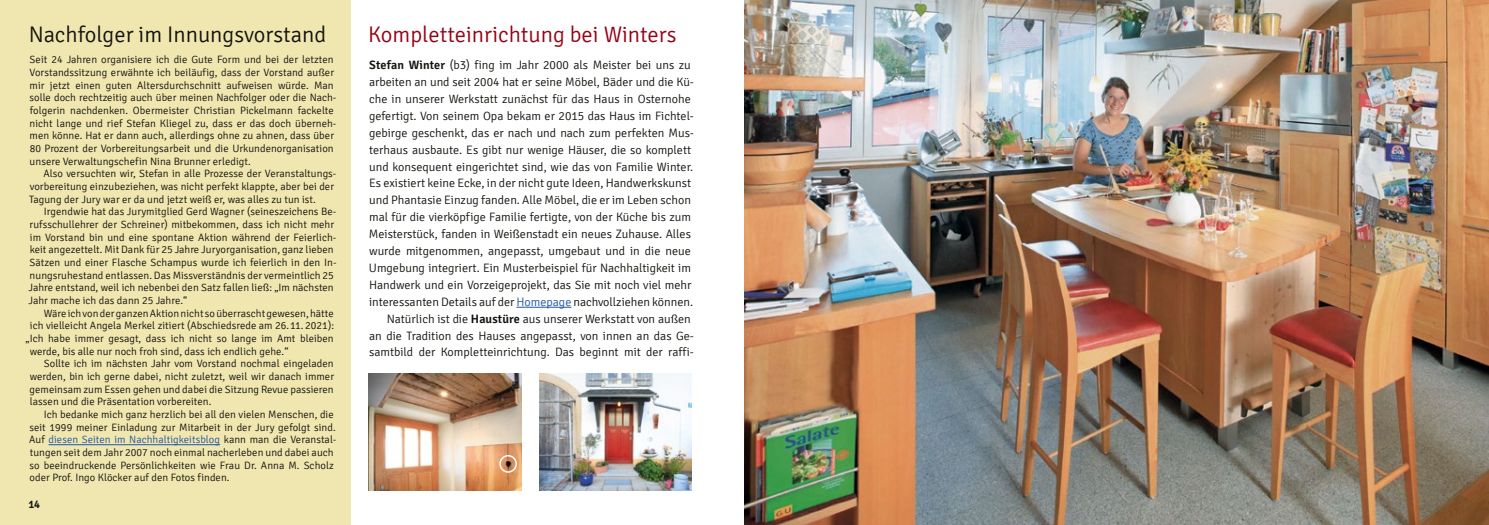
<style>
.page{position:relative;width:1489px;height:525px;background:#fff}
.page>*{position:absolute;margin:0;border:0;box-sizing:border-box;transform-origin:0 0}
.t1{font:300 22.5px "Signika";color:#950216}
.t2{font:300 22.5px "Signika";color:#12120d}
.t3{font:300 12.12px/16.9px "Signika";color:#12120d;text-align:right}
.t4{font:600 11.25px "Signika";color:#12120d}
.t5{font:300 10.62px/12.6px "Signika";letter-spacing:.005em;color:#12120d}
.t6{font:300 10.62px "Signika";letter-spacing:.005em;color:#2155a2}
.s1{color:#12120d}
.s2{font-weight:600}
.s3{color:#2155a2}
</style>
<div class="page">
<hr style="left:516px;top:307px;width:55px;height:1px;background:#2155a2">
<div style="left:0;top:0;width:351px;height:524px;background:#f0e6b0"></div>
<img style="left:539px;top:373px;width:152px;height:117px">
<img style="left:744px;top:0;width:744px;height:524px">
<hr style="left:49px;top:444px;width:171px;height:1px;background:#2155a2">
<img style="left:369px;top:373px;width:152px;height:117px">
<div style="left:499px;top:454px;width:18px;height:18px;border:2px solid #fff;border-radius:50%"></div>
<h1 class="t2" style="left:29px;top:22px;width:299px">Nachfolger im Innungsvorstand</h1>
<p class="t5" style="left:29px;top:54px;width:308px">Seit 24 Jahren organisiere ich die Gute Form und bei der letzten Vorstandssitzung erwähnte ich beiläufig, dass der Vorstand außer mir jetzt einen guten Altersdurchschnitt aufweisen würde. Man solle doch rechtzeitig auch über meinen Nachfolger oder die Nach&shy;folgerin nachdenken. Obermeister Christian Pickelmann fackelte nicht lange und rief Stefan Kliegel zu, dass er das doch überneh&shy;men könne. Hat er dann auch, allerdings ohne zu ahnen, dass über 80 Prozent der Vorbereitungsarbeit und die Urkundenorganisation unsere Verwaltungschefin Nina Brunner erledigt.</p>
<p class="t5" style="left:29px;top:167px;width:309px;text-indent:14px">Also versuchten wir, Stefan in alle Prozesse der Veranstaltungs&shy;vorbereitung einzubeziehen, was nicht perfekt klappte, aber bei der<br>Tagung der Jury war er da und jetzt weiß er, was alles zu tun ist.</p>
<p class="t5" style="left:29px;top:205px;width:309px;text-indent:15px">Irgendwie hat das Jurymitglied Gerd Wagner (seineszeichens Be&shy;rufsschullehrer der Schreiner) mitbekommen, dass ich nicht mehr im Vorstand bin und eine spontane Aktion während der Feierlich&shy;keit angezettelt. Mit Dank für 25 Jahre Juryorganisation, ganz lieben Sätzen und einer Flasche Schampus wurde ich feierlich in den In&shy;nungsruhestand entlassen. Das Missverständnis der vermeintlich 25<br>Jahre entstand, weil ich nebenbei den Satz fallen ließ: „Im nächsten Jahr mache ich das dann 25 Jahre.“</p>
<p class="t5" style="left:44px;top:307px;width:291px">Wäre ich von der ganzen Aktion nicht so überrascht gewesen, hätte</p>
<p class="t5" style="left:30px;top:319px;width:305px">ich vielleicht Angela Merkel zitiert (Abschiedsrede am 26. 11. 2021):</p>
<p class="t5" style="left:26px;top:332px;width:309px">„Ich habe immer gesagt, dass ich nicht so lange im Amt bleiben</p>
<p class="t5" style="left:30px;top:345px;width:260px">werde, bis alle nur noch froh sind, dass ich endlich gehe.“</p>
<p class="t5" style="left:44px;top:357px;width:291px">Sollte ich im nächsten Jahr vom Vorstand nochmal eingeladen</p>
<p class="t5" style="left:30px;top:370px;width:306px">werden, bin ich gerne dabei, nicht zuletzt, weil wir danach immer</p>
<p class="t5" style="left:30px;top:383px;width:305px">gemeinsam zum Essen gehen und dabei die Sitzung Revue passieren</p>
<p class="t5" style="left:30px;top:395px;width:183px">lassen und die Präsentation vorbereiten.</p>
<p class="t5" style="left:44px;top:408px;width:291px">Ich bedanke mich ganz herzlich bei all den vielen Menschen, die</p>
<p class="t5" style="left:29px;top:421px;width:308px">seit 1999 meiner Einladung zur Mitarbeit in der Jury gefolgt sind.</p>
<p class="t6" style="left:29px;top:433px;width:309px"><span class="s1">Auf</span> diesen Seiten im Nachhaltigkeitsblog <span class="s1">kann man die Veranstal-</span></p>
<p class="t5" style="left:30px;top:446px;width:305px">tungen seit dem Jahr 2007 noch einmal nacherleben und dabei auch</p>
<p class="t5" style="left:29px;top:458px;width:306px">so beeindruckende Persönlichkeiten wie Frau Dr. Anna M. Scholz</p>
<p class="t5" style="left:30px;top:471px;width:201px">oder Prof. Ingo Klöcker auf den Fotos finden.</p>
<p class="t4" style="left:28px;top:497px;width:13px">14</p>
<h1 class="t1" style="left:368px;top:22px;width:310px">Kompletteinrichtung bei Winters</h1>
<p class="t3" style="left:369px;top:57px;width:327px"><span class="s2">Stefan Winter</span> (b3) fing im Jahr 2000 als Meister bei uns zu arbeiten an und seit 2004 hat er seine Möbel, Bäder und die Kü&shy;che in unserer Werkstatt zunächst für das Haus in Osternohe gefertigt. Von seinem Opa bekam er 2015 das Haus im Fichtel&shy;gebirge geschenkt, das er nach und nach zum perfekten Mus&shy;terhaus ausbaute. Es gibt nur wenige Häuser, die so komplett und konsequent eingerichtet sind, wie das von Familie Winter.<br>Es existiert keine Ecke, in der nicht gute Ideen, Handwerkskunst und Phantasie Einzug fanden. Alle Möbel, die er im Leben schon mal für die vierköpfige Familie fertigte, von der Küche bis zum Meisterstück, fanden in Weißenstadt ein neues Zuhause. Alles wurde mitgenommen, angepasst, umgebaut und in die neue Umgebung integriert. Ein Musterbeispiel für Nachhaltigkeit im Handwerk und ein Vorzeigeprojekt, das Sie mit noch viel mehr interessanten Details auf der <span class="s3">Homepage</span> nachvollziehen können.<br>Natürlich ist die <span class="s2">Haustüre</span> aus unserer Werkstatt von außen<br>an die Tradition des Hauses angepasst, von innen an das Ge&shy;samtbild der Kompletteinrichtung. Das beginnt mit der raffi-</p>
</div>
